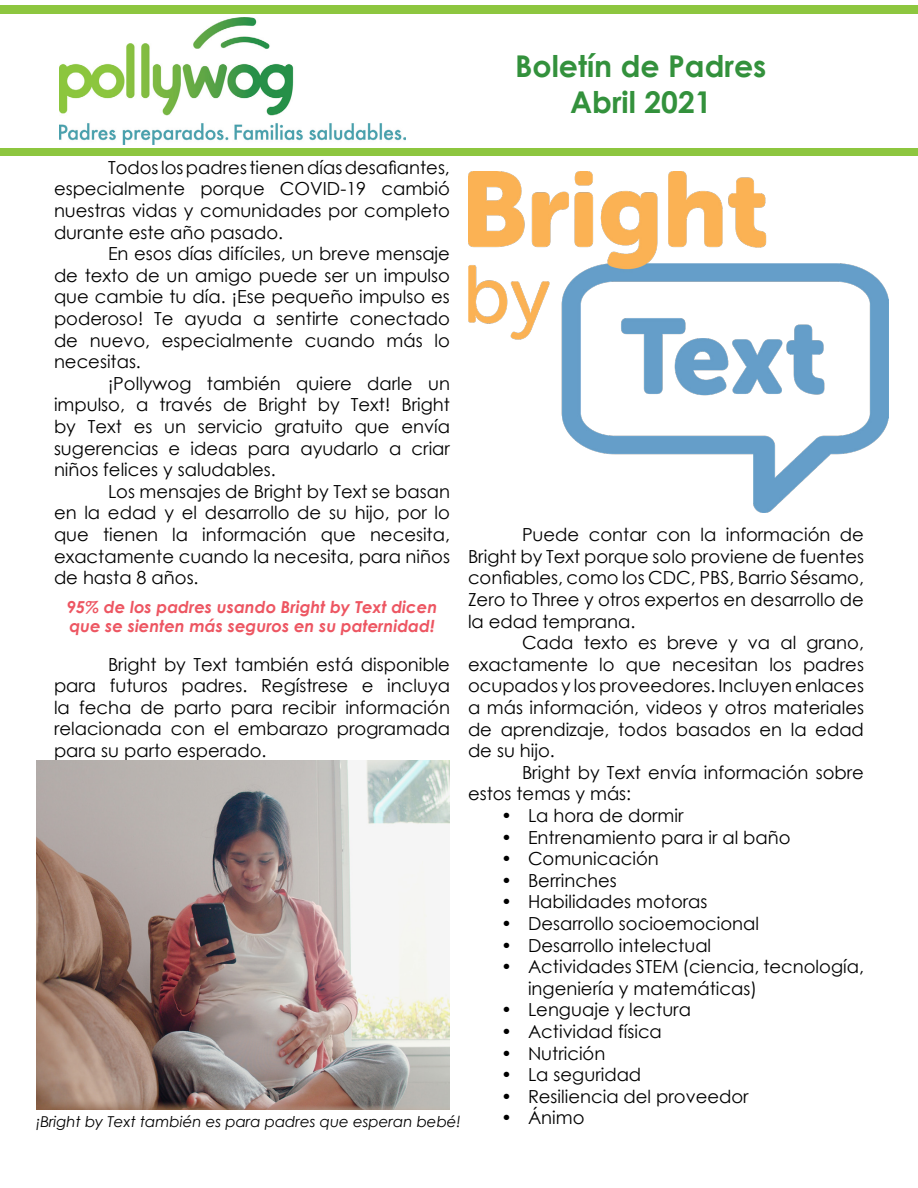
<style>
.page{position:relative;width:918px;height:1188px;background:#fff}
.page>*{position:absolute;margin:0;border:0;box-sizing:border-box;transform-origin:0 0}
.t1{font:700 30px "Century Gothic";color:#33913c}
.t2{font:18px/21.6px "Century Gothic";color:#000;text-align:justify}
.t3{font:italic 700 16.5px/19.8px "Century Gothic";color:#ed5662}
.t4{font:italic 15px "Century Gothic";color:#000}
</style>
<div class="page">
<div style="left:0;top:148px;width:918px;height:7px;background:#8dc63f"></div>
<div style="left:0;top:5px;width:918px;height:9px;background:#8dc63f"></div>
<img style="left:60px;top:18px;width:346px;height:127px">
<img style="left:36px;top:760px;width:414px;height:350px">
<img style="left:468px;top:171px;width:420px;height:341px">
<p class="t1" style="left:515px;top:43px;width:253px">Boletín de Padres</p>
<p class="t1" style="left:570px;top:79px;width:143px">Abril 2021</p>
<p class="t2" style="left:54px;top:156px;width:398px;text-indent:54px">Todoslospadrestienendíasdesafiantes, especialmente porque COVID-19 cambió nuestras vidas y comunidades por completo durante este año pasado.</p>
<p class="t2" style="left:54px;top:243px;width:398px;text-indent:54px">En esos días difíciles, un breve mensaje de texto de un amigo puede ser un impulso que cambie tu día. ¡Ese pequeño impulso es poderoso! Te ayuda a sentirte conectado de nuevo, especialmente cuando más lo necesitas.</p>
<p class="t2" style="left:54px;top:372px;width:398px;text-indent:54px">¡Pollywog también quiere darle un impulso, a través de Bright by Text! Bright by Text es un servicio gratuito que envía sugerencias e ideas para ayudarlo a criar niños felices y saludables.</p>
<p class="t2" style="left:54px;top:480px;width:397px;text-indent:54px">Los mensajes de Bright by Text se basan en la edad y el desarrollo de su hijo, por lo que tienen la información que necesita, exactamente cuando la necesita, para niños de hasta 8 años.</p>
<p class="t3" style="left:67px;top:596px;width:372px">95% de los padres usando Bright by Text dicen que se sienten más seguros en su paternidad!</p>
<p class="t2" style="left:54px;top:653px;width:398px;text-indent:54px">Bright by Text también está disponible para futuros padres. Regístrese e incluya la fecha de parto para recibir información relacionada con el embarazo programada para su parto esperado.</p>
<p class="t4" style="left:36px;top:1111px;width:427px">¡Bright by Text también es para padres que esperan bebé!</p>
<p class="t2" style="left:468px;top:524px;width:398px;text-indent:54px">Puede contar con la información de Bright by Text porque solo proviene de fuentes confiables, como los CDC, PBS, Barrio Sésamo, Zero to Three y otros expertos en desarrollo de la edad temprana.</p>
<p class="t2" style="left:468px;top:632px;width:398px;text-indent:54px">Cada texto es breve y va al grano, exactamente lo que necesitan los padres ocupados y los proveedores. Incluyen enlaces a más información, videos y otros materiales de aprendizaje, todos basados en la edad de su hijo.</p>
<p class="t2" style="left:468px;top:761px;width:397px;text-indent:54px">Bright by Text envía información sobre estos temas y más:</p>
<p class="t2" style="left:501px;top:804px;width:184px">• La hora de dormir</p>
<p class="t2" style="left:501px;top:826px;width:291px">• Entrenamiento para ir al baño</p>
<p class="t2" style="left:501px;top:848px;width:159px">• Comunicación</p>
<p class="t2" style="left:501px;top:869px;width:117px">• Berrinches</p>
<p class="t2" style="left:501px;top:891px;width:208px">• Habilidades motoras</p>
<p class="t2" style="left:501px;top:912px;width:260px">• Desarrollo socioemocional</p>
<p class="t2" style="left:501px;top:934px;width:212px">• Desarrollo intelectual</p>
<p class="t2" style="left:528px;top:956px;width:338px;text-indent:-27px">• Actividades STEM (ciencia, tecnología, ingeniería y matemáticas)</p>
<p class="t2" style="left:501px;top:999px;width:192px">• Lenguaje y lectura</p>
<p class="t2" style="left:501px;top:1020px;width:162px">• Actividad física</p>
<p class="t2" style="left:501px;top:1042px;width:106px">• Nutrición</p>
<p class="t2" style="left:501px;top:1064px;width:142px">• La seguridad</p>
<p class="t2" style="left:501px;top:1085px;width:249px">• Resiliencia del proveedor</p>
<p class="t2" style="left:501px;top:1107px;width:85px">• Ánimo</p>
</div>
